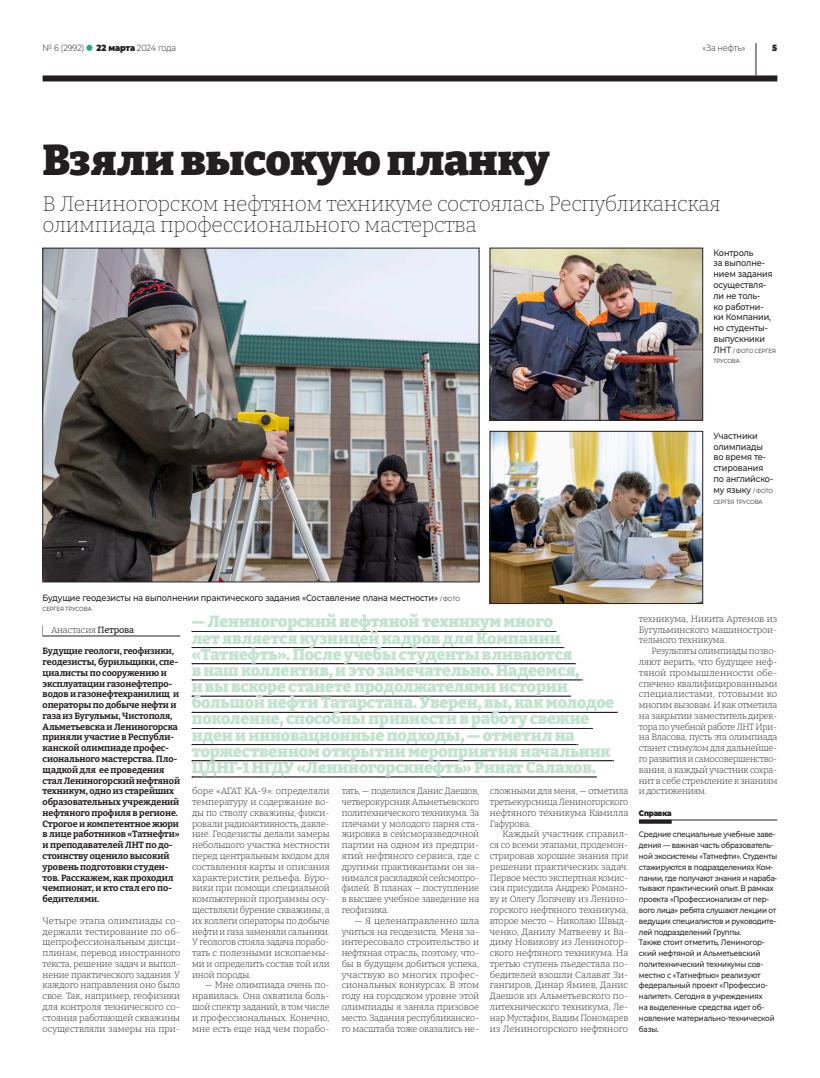
<style>
.page{position:relative;width:820px;height:1078px;background:#fff}
.page>*{position:absolute;margin:0;border:0;box-sizing:border-box;transform-origin:0 0}
.заголовок_40{font:900 43px "Bitter";letter-spacing:-.01em;color:#231f20}
.подзаголовок{font:200 21px/21.5px "Bitter";letter-spacing:-.01em;color:#231f20}
.цитата{font:900 16px/16.2px "Bitter";letter-spacing:-.01em;color:#c2e3cf}
.текст_основной{font:300 9px/10.8px "Bitter";letter-spacing:-.02em;color:#231f20;text-align:justify}
.текст_лид{font:700 9px/10.8px "Bitter";letter-spacing:-.01em;color:#231f20}
.текст_основной_без_отступа{font:300 9px/10.8px "Bitter";letter-spacing:-.01em;color:#231f20;text-align:justify}
.текст_основной_без_отступа-2{font:300 9px/10.8px "Bitter";letter-spacing:-.01em;color:#231f20;text-align:justify;scale:1.05 1}
.текст_основной-2{font:300 9px/10.8px "Bitter";letter-spacing:-.02em;color:#231f20;text-align:justify;scale:1.04 1}
.текст_фото{font:500 9px/10.8px "Montserrat";letter-spacing:-.015em;color:#231f20;scale:.9 1}
.t1{font:300 9px "Montserrat";letter-spacing:-.015em;color:#231f20;scale:.9 1}
.автор{font:300 9px "Bitter";letter-spacing:-.015em;color:#231f20}
.t2{font:900 9px "Montserrat";color:#231f20;scale:.9 1}
.врез_текст{font:500 8px/10.8px "Montserrat";letter-spacing:-.035em;color:#231f20;scale:.9 1}
.врез_заголовок{font:900 8px "Montserrat";letter-spacing:-.025em;color:#231f20;scale:.9 1}
.текст_фото-2{font:6px/10.8px "Montserrat";letter-spacing:-.015em;color:#231f20;scale:.9 1}
.s1{font-weight:900}
.s2{font-weight:500;font-size:9px}
.s3{font-weight:400;font-size:6px}
.s4{font-weight:500}
</style>
<div class="page">
<svg style="left:86px;top:45px;width:6px;height:6px"></svg>
<div style="left:43px;top:75px;width:734px;height:6px;background:#231f20"></div>
<hr style="left:755px;top:43px;width:1px;height:32px;background:#231f20">
<svg style="left:43px;top:635px;width:137px;height:1px"></svg>
<img style="left:491px;top:250px;width:209px;height:168px">
<div style="left:489px;top:248px;width:213px;height:172px;border:1px solid #231f20"></div>
<img style="left:491px;top:433px;width:209px;height:168px">
<div style="left:489px;top:431px;width:213px;height:172px;border:1px solid #231f20"></div>
<img style="left:45px;top:250px;width:432px;height:330px">
<div style="left:43px;top:248px;width:436px;height:334px;border:1px solid #231f20"></div>
<svg style="left:192px;top:631px;width:364px;height:1px"></svg>
<svg style="left:192px;top:647px;width:371px;height:1px"></svg>
<svg style="left:192px;top:663px;width:383px;height:1px"></svg>
<svg style="left:192px;top:679px;width:390px;height:1px"></svg>
<svg style="left:192px;top:695px;width:378px;height:1px"></svg>
<svg style="left:192px;top:712px;width:425px;height:1px"></svg>
<svg style="left:192px;top:728px;width:400px;height:1px"></svg>
<svg style="left:192px;top:744px;width:385px;height:1px"></svg>
<svg style="left:192px;top:760px;width:421px;height:1px"></svg>
<svg style="left:192px;top:776px;width:404px;height:1px"></svg>
<hr style="left:638px;top:819px;width:33px;height:4px;background:#231f20">
<hr style="left:638px;top:819px;width:139px;height:1px;background:#231f20">
<p class="t1" style="left:43px;top:41px;width:48px">№ 6 (2992)</p>
<p class="t1" style="left:96px;top:41px;width:90px"><span class="s1">22 марта</span> 2024 года</p>
<p class="t1" style="left:702px;top:41px;width:49px">«За нефть»</p>
<p class="t2" style="left:771px;top:41px;width:7px">5</p>
<p class="заголовок_40" style="left:43px;top:133px;width:508px">Взяли высокую планку</p>
<p class="подзаголовок" style="left:43px;top:192px;width:679px">В Лениногорском нефтяном техникуме состоялась Республиканская олимпиада профессионального мастерства</p>
<p class="текст_фото" style="left:713px;top:247px;width:67px">Контроль<br>за выполне&shy;нием задания осуществля&shy;ли не толь-<br>ко работни&shy;ки Компании, но студенты&shy;выпускники</p>
<p class="текст_фото-2" style="left:713px;top:345px;width:71px"><span class="s2">ЛНТ</span> / ФОТО СЕРГЕЯ<br>ТРУСОВА</p>
<p class="текст_фото" style="left:713px;top:430px;width:68px">Участники олимпиады во время те&shy;стирования по английско&shy;му языку <span class="s3">/ ФОТО</span></p>
<p class="текст_фото-2" style="left:713px;top:495px;width:56px">СЕРГЕЯ ТРУСОВА</p>
<p class="текст_фото" style="left:43px;top:591px;width:465px">Будущие геодезисты на выполнении практического задания «Составление плана местности» <span class="s3">/ ФОТО</span></p>
<p class="текст_фото-2" style="left:43px;top:603px;width:56px">СЕРГЕЯ ТРУСОВА</p>
<p class="цитата" style="left:191px;top:613px;width:424px">— Лениногорский нефтяной техникум много<br>лет является кузницей кадров для Компании «Татнефть». После учебы студенты вливаются<br>в наш коллектив, и это замечательно. Надеемся,<br>и вы вскоре станете продолжателями истории большой нефти Татарстана. Уверен, вы, как молодое поколение, способны привнести в работу свежие идеи и инновационные подходы, — отметил на торжественном открытии мероприятия начальник ЦДНГ-1 НГДУ «Лениногорскнефть» Ринат Салахов.</p>
<p class="текст_основной" style="left:489px;top:785px;width:140px">сложными для меня, — отметила третьекурсница Лениногорского нефтяного техникума Камилла Гафурова.</p>
<p class="текст_основной" style="left:489px;top:828px;width:140px;text-indent:13px">Каждый участник справил&shy;ся со всеми этапами, продемон&shy;стрировав хорошие знания при решении практических задач.<br>Первое место экспертная комис&shy;сия присудила Андрею Романо&shy;ву и Олегу Логачеву из Ленино&shy;горского нефтяного техникума, второе место – Николаю Швыд&shy;ченко, Данилу Матвееву и Ва&shy;диму Новикову из Лениногор&shy;ского нефтяного техникума. На третью ступень пьедестала по&shy;бедителей взошли Салават Зи&shy;гангиров, Динар Ямиев, Данис Даешов из Альметьевского по&shy;литехнического техникума, Ле&shy;нар Мустафин, Вадим Пономарев из Лениногорского нефтяного</p>
<p class="автор" style="left:51px;top:623px;width:84px">Анастасия <span class="s4">Петрова</span></p>
<p class="текст_лид" style="left:43px;top:645px;width:139px">Будущие геологи, геофизики, геодезисты, бурильщики, спе&shy;циалисты по сооружению и эксплуатации газонефтепро&shy;водов и газонефтехранилищ и операторы по добыче нефти и газа из Бугульмы, Чистополя,<br>Альметьевска и Лениногорска приняли участие в Республи&shy;канской олимпиаде профес&shy;сионального мастерства. Пло&shy;щадкой для ее проведения стал Лениногорский нефтяной техникум, одно из старейших образовательных учреждений нефтяного профиля в регионе.<br>Строгое и компетентное жюри в лице работников «Татнефти» и преподавателей ЛНТ по до&shy;стоинству оценило высокий уровень подготовки студен&shy;тов. Расскажем, как проходил чемпионат, и кто стал его по&shy;бедителями.</p>
<p class="текст_основной_без_отступа-2" style="left:43px;top:914px;width:132px">Четыре этапа олимпиады со&shy;держали тестирование по об&shy;щепрофессиональным дисци&shy;плинам, перевод иностранного текста, решение задач и выпол&shy;нение практического задания. У каждого направления оно было свое. Так, например, геофизики для контроля технического со&shy;стояния работающей скважины осуществляли замеры на при-</p>
<p class="текст_основной_без_отступа" style="left:192px;top:785px;width:139px">боре «АГАТ КА-9»: определяли температуру и содержание во&shy;ды по стволу скважины, фикси&shy;ровали радиоактивность, давле&shy;ние. Геодезисты делали замеры небольшого участка местности перед центральным входом для составления карты и описания характеристик рельефа. Буро&shy;вики при помощи специальной компьютерной программы осу&shy;ществляли бурение скважины, а их коллеги операторы по добыче нефти и газа заменяли сальники.<br>У геологов стояла задача порабо&shy;тать с полезными ископаемы&shy;ми и определить состав той или иной породы.</p>
<p class="текст_основной" style="left:192px;top:979px;width:139px;text-indent:13px">— Мне олимпиада очень по&shy;нравилась. Она охватила боль&shy;шой спектр заданий, в том числе и профессиональных. Конечно, мне есть еще над чем порабо-</p>
<p class="текст_основной" style="left:341px;top:785px;width:139px">тать, — поделился Данис Даешов, четверокурсник Альметьевского политехнического техникума. За плечами у молодого парня ста&shy;жировка в сейсморазведочной партии на одном из предпри&shy;ятий нефтяного сервиса, где с другими практикантами он за&shy;нимался раскладкой сейсмопро&shy;филей. В планах – поступление в высшее учебное заведение на геофизика.</p>
<p class="текст_основной-2" style="left:341px;top:914px;width:134px;text-indent:13px">— Я целенаправленно шла учиться на геодезиста. Меня за&shy;интересовало строительство и нефтяная отрасль, поэтому, что&shy;бы в будущем добиться успеха, участвую во многих профес&shy;сиональных конкурсах. В этом году на городском уровне этой олимпиады я заняла призовое место. Задания республиканско&shy;го масштаба тоже оказались не-</p>
<p class="текст_основной" style="left:638px;top:613px;width:140px">техникума, Никита Артемов из Бугульминского машинострои&shy;тельного техникума.</p>
<p class="текст_основной" style="left:638px;top:645px;width:140px;text-align:left;text-indent:13px">Результаты олимпиады позво&shy;ляют верить, что будущее неф&shy;тяной промышленности обе&shy;спечено квалифицированными специалистами, готовыми ко многим вызовам. И как отметила на закрытии заместитель дирек&shy;тора по учебной работе ЛНТ Ири&shy;на Власова, пусть эта олимпиада станет стимулом для дальнейше&shy;го развития и самосовершенство&shy;вания, а каждый участник сохра&shy;нит в себе стремление к знаниям и достижениям.</p>
<p class="врез_заголовок" style="left:638px;top:806px;width:38px">Справка</p>
<p class="врез_текст" style="left:638px;top:828px;width:155px">Средние специальные учебные заве&shy;дения — важная часть образователь&shy;ной экосистемы «Татнефти». Студенты стажируются в подразделениях Ком&shy;пании, где получают знания и нараба&shy;тывают практический опыт. В рамках проекта «Профессионализм от пер&shy;вого лица» ребята слушают лекции от ведущих специалистов и руководите&shy;лей подразделений Группы.</p>
<p class="врез_текст" style="left:638px;top:936px;width:152px">Также стоит отметить, Лениногор&shy;ский нефтяной и Альметьевский политехнический техникумы сов&shy;местно с «Татнефтью» реализуют федеральный проект «Профессио&shy;налитет». Сегодня в учреждениях<br>на выделенные средства идет об&shy;новление материально-технической базы.</p>
</div>
